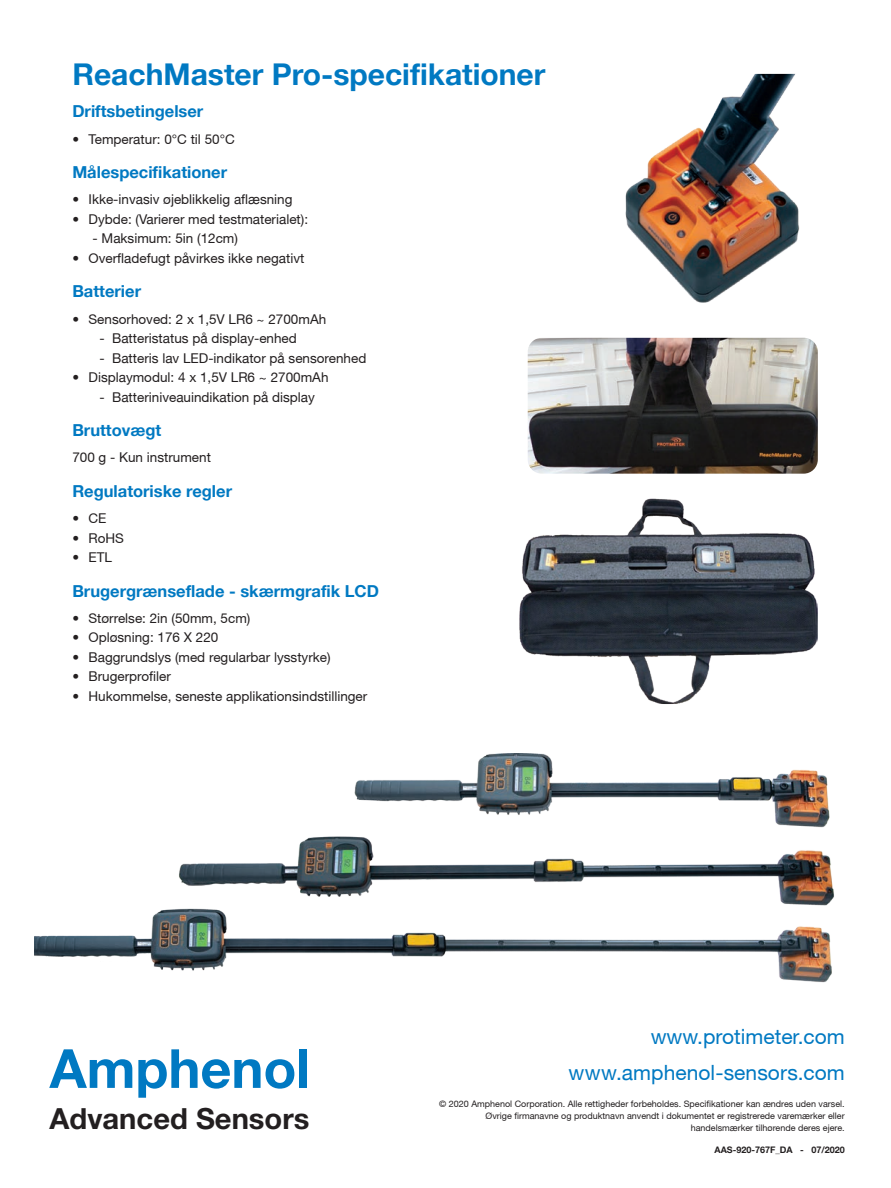
<style>
.page{position:relative;width:891px;height:1188px;background:#fff}
.page>*{position:absolute;margin:0;border:0;box-sizing:border-box;transform-origin:0 0}
.t1{font:700 54px "Helvetica Neue LT Std";color:#0079c2}
.t2{font:700 30px "Helvetica Neue";color:#0079c2}
.t3{font:700 29.1px "Helvetica Neue LT Std";color:#231f20}
.t4{font:21px "Helvetica Neue";color:#0079c2}
.t5{font:700 16.5px "Helvetica Neue";color:#0079c2}
.t6{font:13.5px "Helvetica Neue";color:#231f20}
.t7{font:9px/12px "Helvetica Neue";color:#231f20;text-align:right}
.t8{font:700 9px "Helvetica Neue";color:#231f20}
</style>
<div class="page">
<img style="left:626px;top:74px;width:174px;height:229px">
<img style="left:35px;top:753px;width:799px;height:230px">
<img style="left:528px;top:338px;width:290px;height:136px">
<img style="left:519px;top:499px;width:299px;height:205px">
<h2 class="t2" style="left:72px;top:56px;width:475px">ReachMaster Pro-specifikationer</h2>
<p class="t5" style="left:72px;top:101px;width:133px">Driftsbetingelser</p>
<p class="t6" style="left:72px;top:131px;width:164px">• Temperatur: 0°C til 50°C</p>
<p class="t5" style="left:72px;top:162px;width:156px">Målespecifikationer</p>
<p class="t6" style="left:72px;top:192px;width:222px">• Ikke-invasiv øjeblikkelig aflæsning</p>
<p class="t6" style="left:72px;top:211px;width:237px">• Dybde: (Varierer med testmaterialet):</p>
<p class="t6" style="left:93px;top:231px;width:147px">- Maksimum: 5in (12cm)</p>
<p class="t6" style="left:72px;top:250px;width:233px">• Overfladefugt påvirkes ikke negativt</p>
<p class="t5" style="left:72px;top:281px;width:70px">Batterier</p>
<p class="t6" style="left:72px;top:311px;width:255px">• Sensorhoved: 2 x 1,5V LR6 ~ 2700mAh</p>
<p class="t6" style="left:99px;top:330px;width:199px">- Batteristatus på display-enhed</p>
<p class="t6" style="left:99px;top:350px;width:269px">- Batteris lav LED-indikator på sensorenhed</p>
<p class="t6" style="left:72px;top:369px;width:258px">• Displaymodul: 4 x 1,5V LR6 ~ 2700mAh</p>
<p class="t6" style="left:99px;top:389px;width:217px">- Batteriniveauindikation på display</p>
<p class="t5" style="left:72px;top:420px;width:90px">Bruttovægt</p>
<p class="t6" style="left:72px;top:450px;width:140px">700 g - Kun instrument</p>
<p class="t5" style="left:72px;top:481px;width:161px">Regulatoriske regler</p>
<p class="t6" style="left:72px;top:510px;width:36px">• CE</p>
<p class="t6" style="left:72px;top:530px;width:53px">• RoHS</p>
<p class="t6" style="left:72px;top:549px;width:41px">• ETL</p>
<p class="t5" style="left:72px;top:581px;width:308px">Brugergrænseflade - skærmgrafik LCD</p>
<p class="t6" style="left:72px;top:610px;width:180px">• Størrelse: 2in (50mm, 5cm)</p>
<p class="t6" style="left:72px;top:630px;width:148px">• Opløsning: 176 X 220</p>
<p class="t6" style="left:72px;top:649px;width:260px">• Baggrundslys (med regularbar lysstyrke)</p>
<p class="t6" style="left:72px;top:669px;width:100px">• Brugerprofiler</p>
<p class="t6" style="left:72px;top:688px;width:297px">• Hukommelse, seneste applikationsindstillinger</p>
<h1 class="t1" style="left:50px;top:1035px;width:262px">Amphenol</h1>
<h3 class="t3" style="left:50px;top:1100px;width:261px">Advanced Sensors</h3>
<h3 class="t4" style="left:651px;top:1024px;width:196px">www.protimeter.com</h3>
<h3 class="t4" style="left:568px;top:1060px;width:278px">www.amphenol-sensors.com</h3>
<p class="t7" style="left:439px;top:1098px;width:407px">© 2020 Amphenol Corporation. Alle rettigheder forbeholdes. Specifikationer kan ændres uden varsel.<br>Øvrige firmanavne og produktnavn anvendt i dokumentet er registrerede varemærker eller handelsmærker tilhørende deres ejere.</p>
<p class="t8" style="left:715px;top:1144px;width:132px">AAS-920-767F_DA - 07/2020</p>
</div>
